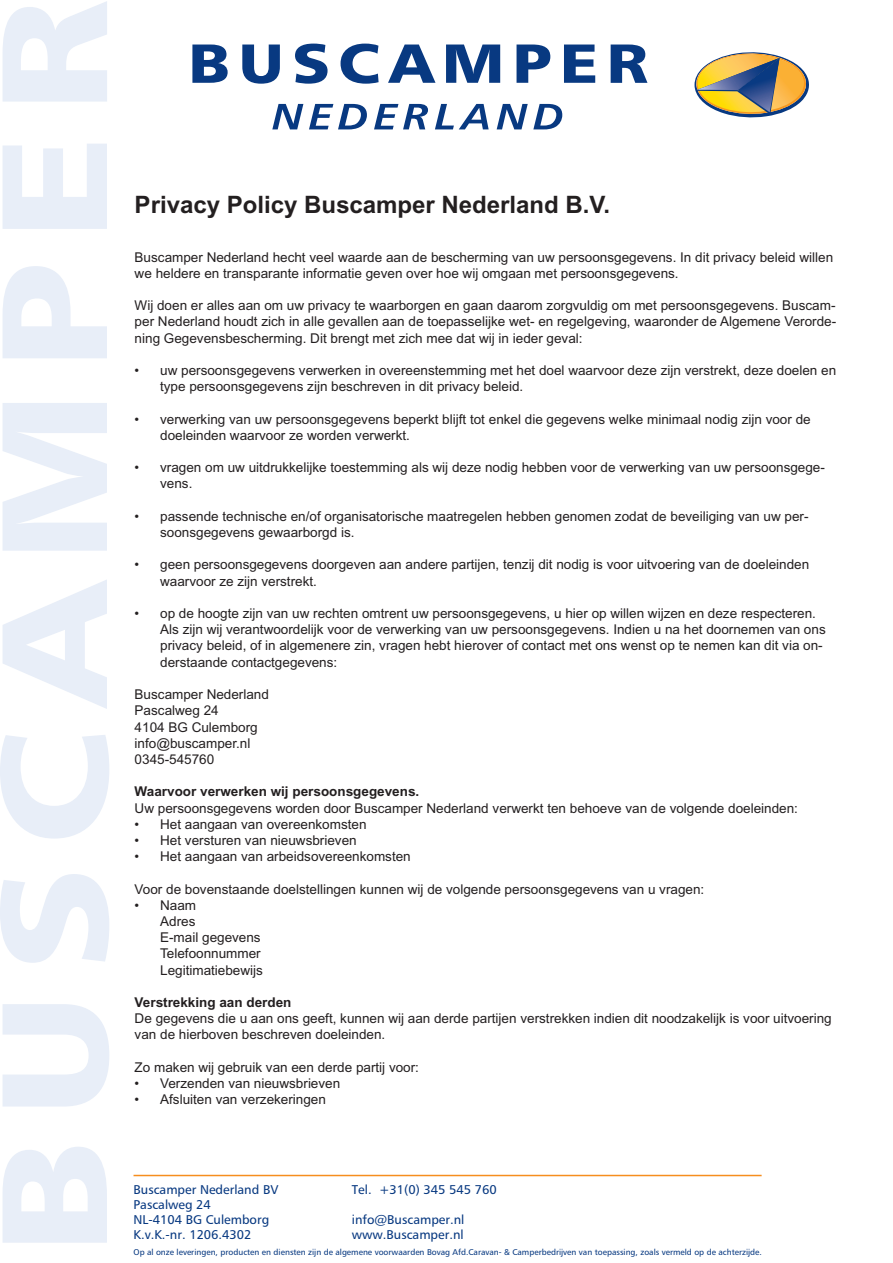
<style>
.page{position:relative;width:893px;height:1263px;background:#fff}
.page>*{position:absolute;margin:0;border:0;box-sizing:border-box;transform-origin:0 0}
.t1{font:700 24px "Arial MT Std";color:#231f20}
.t2{font:13.5px/16.2px "Arial MT Std";color:#231f20}
.t3{font:700 13.5px "Arial MT Std";color:#231f20}
.t4{font:12.75px/15.3px "Humanist 777 BT Roman B";color:#083981}
.t5{font:8.4px "Humanist 777 BT Roman B";color:#083981}
</style>
<div class="page">
<hr style="left:134px;top:1175px;width:628px;height:1px;background:#f68e1e">
<svg style="left:192px;top:45px;width:36px;height:38px"></svg>
<svg style="left:242px;top:45px;width:38px;height:39px"></svg>
<svg style="left:295px;top:44px;width:33px;height:40px"></svg>
<svg style="left:341px;top:44px;width:38px;height:40px"></svg>
<svg style="left:388px;top:45px;width:47px;height:38px"></svg>
<svg style="left:446px;top:45px;width:54px;height:38px"></svg>
<svg style="left:517px;top:45px;width:33px;height:38px"></svg>
<svg style="left:564px;top:45px;width:31px;height:38px"></svg>
<svg style="left:611px;top:45px;width:36px;height:38px"></svg>
<svg style="left:272px;top:104px;width:31px;height:25px"></svg>
<svg style="left:309px;top:104px;width:58px;height:25px"></svg>
<svg style="left:374px;top:104px;width:54px;height:25px"></svg>
<svg style="left:435px;top:104px;width:54px;height:25px"></svg>
<svg style="left:497px;top:104px;width:65px;height:25px"></svg>
<svg style="left:3px;top:1147px;width:104px;height:96px"></svg>
<svg style="left:3px;top:1004px;width:106px;height:102px"></svg>
<svg style="left:0;top:874px;width:109px;height:89px"></svg>
<svg style="left:0;top:735px;width:109px;height:103px"></svg>
<svg style="left:3px;top:580px;width:104px;height:129px"></svg>
<svg style="left:3px;top:403px;width:104px;height:148px"></svg>
<svg style="left:3px;top:266px;width:104px;height:92px"></svg>
<svg style="left:3px;top:144px;width:104px;height:85px"></svg>
<svg style="left:694px;top:52px;width:115px;height:66px"></svg>
<svg style="left:2px;top:1px;width:105px;height:101px"></svg>
<h1 class="t1" style="left:135px;top:190px;width:477px">Privacy Policy Buscamper Nederland B.V.</h1>
<p class="t2" style="left:135px;top:249px;width:700px">Buscamper Nederland hecht veel waarde aan de bescherming van uw persoonsgegevens. In dit privacy beleid willen we heldere en transparante informatie geven over hoe wij omgaan met persoonsgegevens.</p>
<p class="t2" style="left:135px;top:297px;width:703px;text-align:justify">Wij doen er alles aan om uw privacy te waarborgen en gaan daarom zorgvuldig om met persoonsgegevens. Buscam&shy;per Nederland houdt zich in alle gevallen aan de toepasselijke wet- en regelgeving, waaronder de Algemene Verorde&shy;ning Gegevensbescherming. Dit brengt met zich mee dat wij in ieder geval:</p>
<p class="t2" style="left:160px;top:362px;width:678px;text-indent:-26px">• uw persoonsgegevens verwerken in overeenstemming met het doel waarvoor deze zijn verstrekt, deze doelen en type persoonsgegevens zijn beschreven in dit privacy beleid.</p>
<p class="t2" style="left:160px;top:411px;width:652px;text-indent:-26px">• verwerking van uw persoonsgegevens beperkt blijft tot enkel die gegevens welke minimaal nodig zijn voor de doeleinden waarvoor ze worden verwerkt.</p>
<p class="t2" style="left:160px;top:459px;width:666px;text-indent:-26px">• vragen om uw uitdrukkelijke toestemming als wij deze nodig hebben voor de verwerking van uw persoonsgege&shy;vens.</p>
<p class="t2" style="left:160px;top:508px;width:650px;text-indent:-26px">• passende technische en/of organisatorische maatregelen hebben genomen zodat de beveiliging van uw per&shy;soonsgegevens gewaarborgd is.</p>
<p class="t2" style="left:160px;top:557px;width:651px;text-indent:-26px">• geen persoonsgegevens doorgeven aan andere partijen, tenzij dit nodig is voor uitvoering van de doeleinden waarvoor ze zijn verstrekt.</p>
<p class="t2" style="left:160px;top:605px;width:667px;text-indent:-26px">• op de hoogte zijn van uw rechten omtrent uw persoonsgegevens, u hier op willen wijzen en deze respecteren.<br>Als zijn wij verantwoordelijk voor de verwerking van uw persoonsgegevens. Indien u na het doornemen van ons privacy beleid, of in algemenere zin, vragen hebt hierover of contact met ons wenst op te nemen kan dit via on&shy;derstaande contactgegevens:</p>
<p class="t2" style="left:135px;top:686px;width:136px">Buscamper Nederland<br>Pascalweg 24<br>4104 BG Culemborg info@buscamper.nl<br>0345-545760</p>
<p class="t3" style="left:135px;top:784px;width:286px">Waarvoor verwerken wij persoonsgegevens.</p>
<p class="t2" style="left:135px;top:800px;width:665px">Uw persoonsgegevens worden door Buscamper Nederland verwerkt ten behoeve van de volgende doeleinden:</p>
<p class="t2" style="left:135px;top:816px;width:233px">• Het aangaan van overeenkomsten</p>
<p class="t2" style="left:135px;top:832px;width:224px">• Het versturen van nieuwsbrieven</p>
<p class="t2" style="left:135px;top:848px;width:278px">• Het aangaan van arbeidsovereenkomsten</p>
<p class="t2" style="left:135px;top:881px;width:571px">Voor de bovenstaande doelstellingen kunnen wij de volgende persoonsgegevens van u vragen:</p>
<p class="t2" style="left:160px;top:897px;width:104px;text-indent:-26px">• Naam<br>Adres<br>E-mail gegevens<br>Telefoonnummer<br>Legitimatiebewijs</p>
<p class="t3" style="left:135px;top:994px;width:158px">Verstrekking aan derden</p>
<p class="t2" style="left:135px;top:1010px;width:699px">De gegevens die u aan ons geeft, kunnen wij aan derde partijen verstrekken indien dit noodzakelijk is voor uitvoering van de hierboven beschreven doeleinden.</p>
<p class="t2" style="left:135px;top:1059px;width:286px">Zo maken wij gebruik van een derde partij voor:</p>
<p class="t2" style="left:135px;top:1075px;width:207px">• Verzenden van nieuwsbrieven</p>
<p class="t2" style="left:135px;top:1091px;width:193px">• Afsluiten van verzekeringen</p>
<p class="t4" style="left:134px;top:1181px;width:146px">Buscamper Nederland BV<br>Pascalweg 24<br>NL-4104 BG Culemborg<br>K.v.K.-nr. 1206.4302</p>
<p class="t4" style="left:352px;top:1181px;width:146px">Tel. +31(0) 345 545 760</p>
<p class="t4" style="left:352px;top:1212px;width:114px">info@Buscamper.nl www.Buscamper.nl</p>
<p class="t5" style="left:134px;top:1247px;width:630px">Op al onze leveringen, producten en diensten zijn de algemene voorwaarden Bovag Afd.Caravan- &amp; Camperbedrijven van toepassing, zoals vermeld op de achterzijde.</p>
</div>
